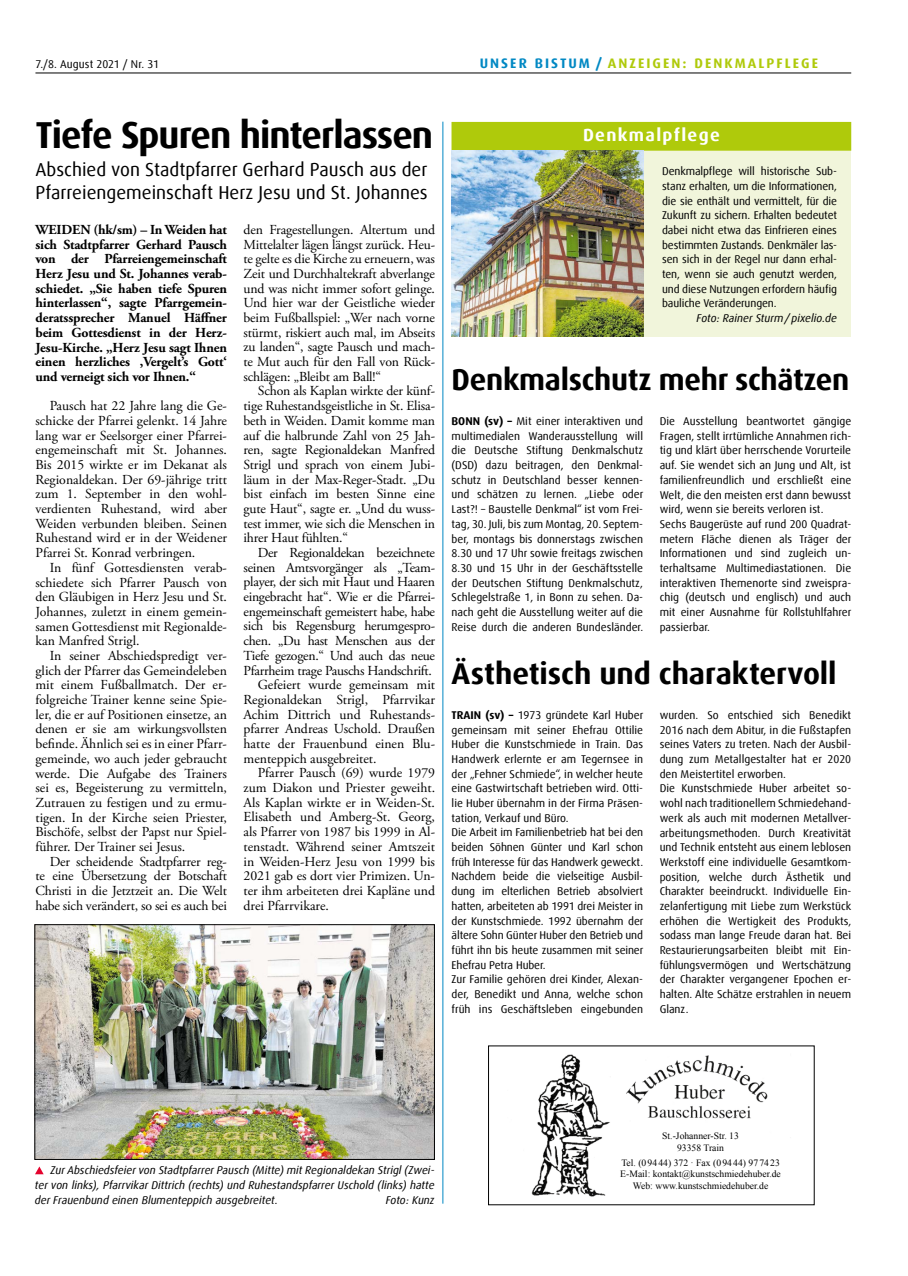
<style>
.page{position:relative;width:908px;height:1276px;background:#fff}
.page>*{position:absolute;margin:0;border:0;box-sizing:border-box;transform-origin:0 0}
.t1{font:700 37.5px "Dax Offc Pro";letter-spacing:-.03em;color:#000}
.t2{font:700 30px "Dax Offc Pro";letter-spacing:-.01em;color:#000}
.t3{font:18.75px/23.5px "Dax Offc Pro";color:#000}
.t4{font:700 17.5px "Dax Offc Pro";letter-spacing:.075em;color:#fff}
.t5{font:13.75px/14.6px "Adobe Garamond Pro";color:#000;text-align:justify}
.t6{font:700 13.75px/14.6px "Adobe Garamond Pro";letter-spacing:-.01em;color:#000;text-align:justify}
.t7{font:13.75px "Adobe Garamond Pro";letter-spacing:-.02em;color:#000}
.t8{font:700 13.75px "Dax Offc Pro";letter-spacing:.15em;color:#afca0b}
.t9{font:11.25px/14.8px "Dax Offc Pro";color:#000}
.t10{font:italic 11.25px/14.8px "Dax Offc Pro";color:#000;text-align:justify}
.t11{font:9.62px/11.6px "Times New Roman";color:#000;text-align:center}
.s1{color:#0088c3}
.s2{font-weight:700}
</style>
<div class="page">
<hr style="left:35px;top:73px;width:815px;height:1px;background:#000">
<hr style="left:442px;top:122px;width:1px;height:1081px;background:#0088c3">
<div style="left:451px;top:122px;width:399px;height:215px;background:#f1f5db"></div>
<div style="left:451px;top:122px;width:399px;height:29px;background:#afca0b"></div>
<img style="left:451px;top:151px;width:191px;height:186px">
<img style="left:531px;top:1054px;width:237px;height:143px">
<div style="left:613px;top:1136px;width:172px;height:69px;background:#fff"></div>
<img style="left:37px;top:926px;width:395px;height:231px">
<div style="left:35px;top:924px;width:399px;height:235px;border:1px solid #000"></div>
<svg style="left:35px;top:1166px;width:9px;height:8px"></svg>
<p class="t9" style="left:35px;top:56px;width:125px">7./8. August 2021 / Nr. 31</p>
<p class="t8" style="left:479px;top:54px;width:340px"><span class="s1">UNSER BISTUM /</span> ANZEIGEN: DENKMALPFLEGE</p>
<h1 class="t1" style="left:35px;top:110px;width:399px">Tiefe Spuren hinterlassen</h1>
<h3 class="t3" style="left:35px;top:157px;width:393px">Abschied von Stadtpfarrer Gerhard Pausch aus der<br>Pfarreiengemeinschaft Herz Jesu und St. Johannes</h3>
<p class="t6" style="left:35px;top:222px;width:193px">WEIDEN (hk/sm) – In Weiden hat sich Stadtpfarrer Gerhard Pausch von der Pfarreiengemeinschaft Herz Jesu und St. Johannes verab&shy;schiedet. „Sie haben tiefe Spuren hinterlassen“, sagte Pfarrgemein&shy;deratssprecher Manuel Häffner beim Gottesdienst in der Herz-Jesu-Kirche. „Herz Jesu sagt Ihnen einen herzliches ,Vergelt’s Gott‘ und verneigt sich vor Ihnen.“</p>
<p class="t5" style="left:35px;top:399px;width:193px;text-indent:14px">Pausch hat 22 Jahre lang die Ge&shy;schicke der Pfarrei gelenkt. 14 Jahre lang war er Seelsorger einer Pfarrei&shy;engemeinschaft mit St. Johannes.<br>Bis 2015 wirkte er im Dekanat als Regionaldekan. Der 69-jährige tritt zum 1. September in den wohl&shy;verdienten Ruhestand, wird aber Weiden verbunden bleiben. Seinen Ruhestand wird er in der Weidener Pfarrei St. Konrad verbringen.</p>
<p class="t5" style="left:35px;top:560px;width:193px;text-indent:14px">In fünf Gottesdiensten verab&shy;schiedete sich Pfarrer Pausch von den Gläubigen in Herz Jesu und St.<br>Johannes, zuletzt in einem gemein&shy;samen Gottesdienst mit Regionalde&shy;kan Manfred Strigl.</p>
<p class="t5" style="left:35px;top:649px;width:193px;text-indent:14px">In seiner Abschiedspredigt ver&shy;glich der Pfarrer das Gemeindeleben mit einem Fußballmatch. Der er&shy;folgreiche Trainer kenne seine Spie&shy;ler, die er auf Positionen einsetze, an denen er sie am wirkungsvollsten befinde. Ähnlich sei es in einer Pfarr&shy;gemeinde, wo auch jeder gebraucht werde. Die Aufgabe des Trainers sei es, Begeisterung zu vermitteln, Zutrauen zu festigen und zu ermu&shy;tigen. In der Kirche seien Priester, Bischöfe, selbst der Papst nur Spiel&shy;führer. Der Trainer sei Jesus.</p>
<p class="t5" style="left:35px;top:854px;width:193px;text-indent:14px">Der scheidende Stadtpfarrer reg&shy;te eine Übersetzung der Botschaft Christi in die Jetztzeit an. Die Welt habe sich verändert, so sei es auch bei</p>
<p class="t5" style="left:243px;top:223px;width:193px">den Fragestellungen. Altertum und Mittelalter lägen längst zurück. Heu&shy;te gelte es die Kirche zu erneuern, was Zeit und Durchhaltekraft abverlange und was nicht immer sofort gelinge.<br>Und hier war der Geistliche wieder beim Fußballspiel: „Wer nach vorne stürmt, riskiert auch mal, im Abseits zu landen“, sagte Pausch und mach&shy;te Mut auch für den Fall von Rück&shy;schlägen: „Bleibt am Ball!“</p>
<p class="t5" style="left:243px;top:384px;width:193px;text-indent:14px">Schon als Kaplan wirkte der künf&shy;tige Ruhestandsgeistliche in St. Elisa&shy;beth in Weiden. Damit komme man auf die halbrunde Zahl von 25 Jah&shy;ren, sagte Regionaldekan Manfred Strigl und sprach von einem Jubi&shy;läum in der Max-Reger-Stadt. „Du bist einfach im besten Sinne eine gute Haut“, sagte er. „Und du wuss&shy;test immer, wie sich die Menschen in ihrer Haut fühlten.“</p>
<p class="t7" style="left:257px;top:544px;width:179px">Der Regionaldekan bezeichnete</p>
<p class="t7" style="left:243px;top:559px;width:193px">seinen Amtsvorgänger als „Team-</p>
<p class="t7" style="left:243px;top:574px;width:193px">player, der sich mit Haut und Haaren</p>
<p class="t7" style="left:243px;top:588px;width:193px">eingebracht hat“. Wie er die Pfarrei-</p>
<p class="t7" style="left:243px;top:603px;width:193px">engemeinschaft gemeistert habe, habe</p>
<p class="t7" style="left:243px;top:618px;width:193px">sich bis Regensburg herumgespro-</p>
<p class="t7" style="left:243px;top:632px;width:193px">chen. „Du hast Menschen aus der</p>
<p class="t7" style="left:243px;top:647px;width:193px">Tiefe gezogen.“ Und auch das neue</p>
<p class="t7" style="left:243px;top:662px;width:190px">Pfarrheim trage Pauschs Handschrift.</p>
<p class="t5" style="left:257px;top:678px;width:179px">Gefeiert wurde gemeinsam mit</p>
<p class="t5" style="left:243px;top:693px;width:193px">Regionaldekan Strigl, Pfarrvikar</p>
<p class="t5" style="left:243px;top:707px;width:193px">Achim Dittrich und Ruhestands-</p>
<p class="t5" style="left:243px;top:722px;width:193px">pfarrer Andreas Uschold. Draußen</p>
<p class="t5" style="left:243px;top:737px;width:193px">hatte der Frauenbund einen Blu-</p>
<p class="t5" style="left:243px;top:751px;width:134px">menteppich ausgebreitet.</p>
<p class="t5" style="left:257px;top:766px;width:179px">Pfarrer Pausch (69) wurde 1979</p>
<p class="t5" style="left:243px;top:781px;width:193px">zum Diakon und Priester geweiht.</p>
<p class="t5" style="left:243px;top:795px;width:193px">Als Kaplan wirkte er in Weiden-St.</p>
<p class="t5" style="left:243px;top:810px;width:193px">Elisabeth und Amberg-St. Georg,</p>
<p class="t5" style="left:243px;top:825px;width:193px">als Pfarrer von 1987 bis 1999 in Al-</p>
<p class="t5" style="left:243px;top:839px;width:193px">tenstadt. Während seiner Amtszeit</p>
<p class="t5" style="left:243px;top:854px;width:193px">in Weiden-Herz Jesu von 1999 bis</p>
<p class="t5" style="left:243px;top:869px;width:193px">2021 gab es dort vier Primizen. Un-</p>
<p class="t5" style="left:243px;top:883px;width:193px">ter ihm arbeiteten drei Kapläne und</p>
<p class="t5" style="left:243px;top:898px;width:87px">drei Pfarrvikare.</p>
<h3 class="t4" style="left:582px;top:124px;width:138px">Denkmalpflege</h3>
<p class="t9" style="left:661px;top:164px;width:176px;text-align:justify">Denkmalpflege will historische Sub&shy;stanz erhalten, um die Informationen, die sie enthält und vermittelt, für die Zukunft zu sichern. Erhalten bedeutet dabei nicht etwa das Einfrieren eines bestimmten Zustands. Denkmäler las&shy;sen sich in der Regel nur dann erhal&shy;ten, wenn sie auch genutzt werden, und diese Nutzungen erfordern häufig bauliche Veränderungen.</p>
<p class="t10" style="left:696px;top:311px;width:142px">Foto: Rainer Sturm/pixelio.de</p>
<h2 class="t2" style="left:451px;top:360px;width:399px">Denkmalschutz mehr schätzen</h2>
<p class="t9" style="left:451px;top:414px;width:193px;text-align:justify"><span class="s2">BONN (sv) –</span> Mit einer interaktiven und multimedialen Wanderausstellung will die Deutsche Stiftung Denkmalschutz (DSD) dazu beitragen, den Denkmal&shy;schutz in Deutschland besser kennen&shy;und schätzen zu lernen. „Liebe oder Last?! – Baustelle Denkmal“ ist vom Frei&shy;tag, 30. Juli, bis zum Montag, 20. Septem&shy;ber, montags bis donnerstags zwischen 8.30 und 17 Uhr sowie freitags zwischen 8.30 und 15 Uhr in der Geschäftsstelle der Deutschen Stiftung Denkmalschutz, Schlegelstraße 1, in Bonn zu sehen. Da&shy;nach geht die Ausstellung weiter auf die Reise durch die anderen Bundesländer.</p>
<p class="t9" style="left:659px;top:414px;width:193px">Die Ausstellung beantwortet gängige Fragen, stellt irrtümliche Annahmen rich&shy;tig und klärt über herrschende Vorurteile auf. Sie wendet sich an Jung und Alt, ist familienfreundlich und erschließt eine Welt, die den meisten erst dann bewusst wird, wenn sie bereits verloren ist.<br>Sechs Baugerüste auf rund 200 Quadrat&shy;metern Fläche dienen als Träger der Informationen und sind zugleich un&shy;terhaltsame Multimediastationen. Die interaktiven Themenorte sind zweispra&shy;chig (deutsch und englisch) und auch mit einer Ausnahme für Rollstuhlfahrer passierbar.</p>
<h2 class="t2" style="left:451px;top:654px;width:386px">Ästhetisch und charaktervoll</h2>
<p class="t9" style="left:451px;top:707px;width:193px"><span class="s2">TRAIN (sv) –</span> 1973 gründete Karl Huber gemeinsam mit seiner Ehefrau Ottilie Huber die Kunstschmiede in Train. Das Handwerk erlernte er am Tegernsee in der „Fehner Schmiede“, in welcher heute eine Gastwirtschaft betrieben wird. Otti&shy;lie Huber übernahm in der Firma Präsen&shy;tation, Verkauf und Büro.<br>Die Arbeit im Familienbetrieb hat bei den beiden Söhnen Günter und Karl schon früh Interesse für das Handwerk geweckt.<br>Nachdem beide die vielseitige Ausbil&shy;dung im elterlichen Betrieb absolviert hatten, arbeiteten ab 1991 drei Meister in der Kunstschmiede. 1992 übernahm der ältere Sohn Günter Huber den Betrieb und führt ihn bis heute zusammen mit seiner Ehefrau Petra Huber.<br>Zur Familie gehören drei Kinder, Alexan&shy;der, Benedikt und Anna, welche schon früh ins Geschäftsleben eingebunden</p>
<p class="t9" style="left:659px;top:707px;width:193px">wurden. So entschied sich Benedikt 2016 nach dem Abitur, in die Fußstapfen seines Vaters zu treten. Nach der Ausbil&shy;dung zum Metallgestalter hat er 2020 den Meistertitel erworben.<br>Die Kunstschmiede Huber arbeitet so&shy;wohl nach traditionellem Schmiedehand&shy;werk als auch mit modernen Metallver&shy;arbeitungsmethoden. Durch Kreativität und Technik entsteht aus einem leblosen Werkstoff eine individuelle Gesamtkom&shy;position, welche durch Ästhetik und Charakter beeindruckt. Individuelle Ein&shy;zelanfertigung mit Liebe zum Werkstück erhöhen die Wertigkeit des Produkts, sodass man lange Freude daran hat. Bei Restaurierungsarbeiten bleibt mit Ein&shy;fühlungsvermögen und Wertschätzung der Charakter vergangener Epochen er&shy;halten. Alte Schätze erstrahlen in neuem Glanz.</p>
<p class="t10" style="left:35px;top:1163px;width:401px;text-indent:16px">Zur Abschiedsfeier von Stadtpfarrer Pausch (Mitte) mit Regionaldekan Strigl (Zwei&shy;ter von links), Pfarrvikar Dittrich (rechts) und Ruhestandspfarrer Uschold (links) hatte der Frauenbund einen Blumenteppich ausgebreitet.</p>
<p class="t10" style="left:385px;top:1192px;width:50px">Foto: Kunz</p>
<p class="t11" style="left:662px;top:1129px;width:78px">St.-Johanner-Str. 13<br>93358 Train</p>
<p class="t11" style="left:620px;top:1156px;width:162px">Tel. (09444) 372 · Fax (09444) 97 7423<br>E-Mail: kontakt@kunstschmiedehuber.de<br>Web: www.kunstschmiedehuber.de</p>
</div>
